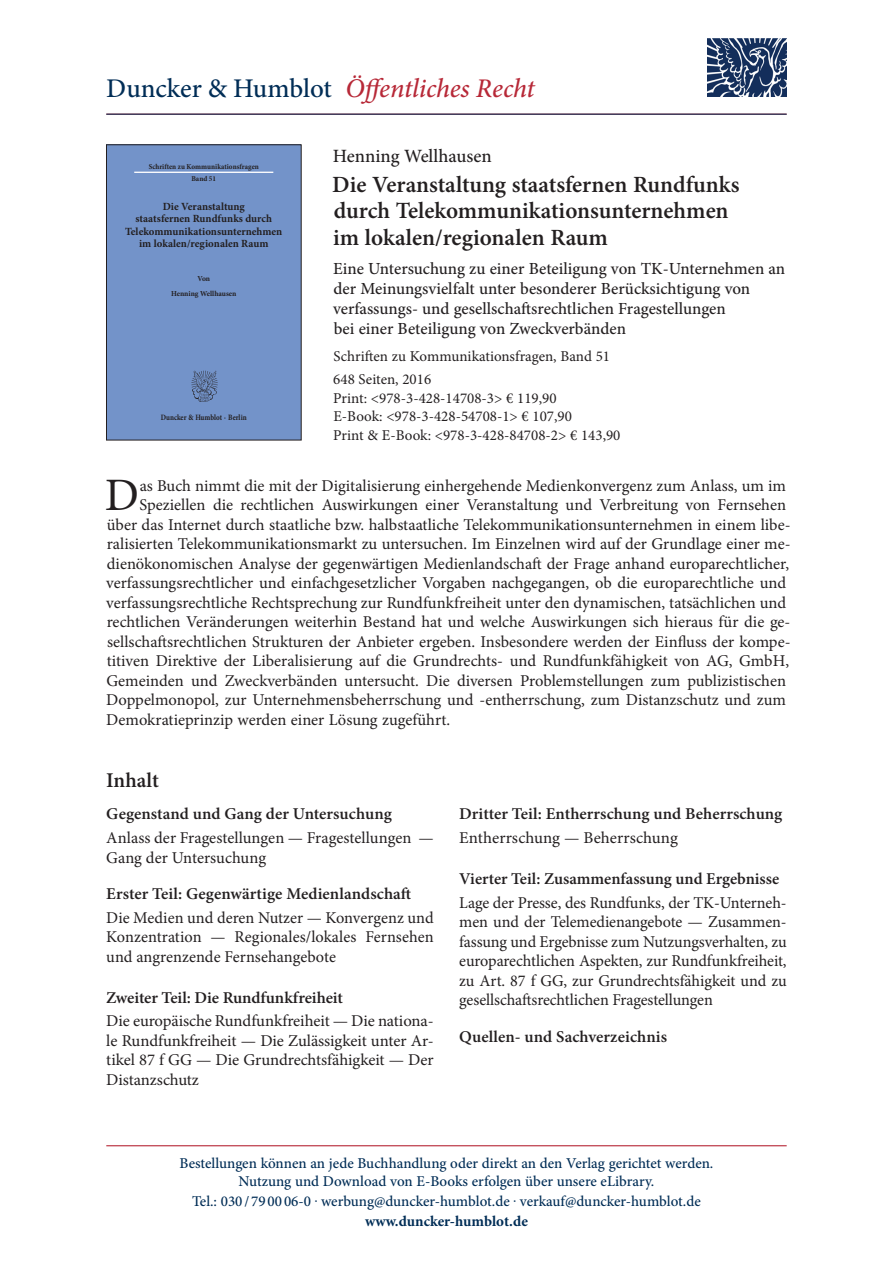
<style>
.page{position:relative;width:893px;height:1263px;background:#fff}
.page>*{position:absolute;margin:0;border:0;box-sizing:border-box;transform-origin:0 0}
.t1{font:46.5px "Minion Pro";color:#231f20}
.t2{font:italic 500 27px "Minion Pro";letter-spacing:-.005em;color:#b72837}
.t3{font:600 23.25px/26.5px "Minion Pro";color:#231f20}
.t4{font:600 21px "Minion Pro";color:#231f20}
.t5{font:500 18.75px "Minion Pro";color:#231f20}
.t6{font:500 16.95px/20px "Minion Pro";color:#231f20}
.t7{font:16.5px/19.5px "Minion Pro";color:#231f20;text-align:justify}
.t8{font:600 16.5px "Minion Pro";color:#231f20}
.t9{font:500 15px/18px "Minion Pro";color:#002d56;text-align:center}
.t10{font:15px/18.8px "Minion Pro";color:#231f20}
.t11{font:700 15px "Minion Pro";color:#002d56}
.t12{font:700 10.95px/12.1px "Minion Pro";color:#231f20;text-align:center}
.t13{font:700 8.1px "Minion Pro";letter-spacing:-.005em;color:#231f20;scale:.86 1}
.t14{font:700 7.65px/14.7px "Minion Pro";letter-spacing:-.005em;color:#231f20;text-align:center}
.t15{font:700 7.5px "Minion Pro";letter-spacing:.005em;color:#231f20;scale:.94 1}
.t16{font:700 7.35px "Minion Pro";color:#231f20}
.s1{font-style:normal;color:#002d56}
.s2{font-weight:500}
.s3{font-weight:600}
</style>
<div class="page">
<hr style="left:106px;top:1145px;width:681px;height:1px;background:#b72837">
<div style="left:106px;top:145px;width:195px;height:295px;background:#7393c9"></div>
<hr style="left:134px;top:172px;width:139px;height:1px;background:#fff">
<img style="left:191px;top:370px;width:27px;height:32px">
<div style="left:106px;top:145px;width:195px;height:295px;border:1px solid #231f20"></div>
<img style="left:707px;top:38px;width:79px;height:59px">
<hr style="left:106px;top:114px;width:681px;height:1px;background:#002d56">
<h2 class="t2" style="left:106px;top:70px;width:430px"><span class="s1">Duncker &amp; Humblot</span> Öffentliches Recht</h2>
<p class="t15" style="left:149px;top:161px;width:119px">Schriften zu Kommunikationsfragen</p>
<p class="t16" style="left:191px;top:174px;width:26px">Band 51</p>
<p class="t12" style="left:125px;top:201px;width:159px">Die Veranstaltung<br>staatsfernen Rundfunks durch<br>Telekommunikationsunternehmen im lokalen/regionalen Raum</p>
<p class="t14" style="left:171px;top:271px;width:67px">Von<br>Henning Wellhausen</p>
<p class="t13" style="left:161px;top:411px;width:102px">Duncker &amp; Humblot · Berlin</p>
<p class="t5" style="left:333px;top:143px;width:161px">Henning Wellhausen</p>
<h3 class="t3" style="left:332px;top:171px;width:409px">Die Veranstaltung staatsfernen Rundfunks durch Telekommunikationsunternehmen im lokalen/regionalen Raum</h3>
<p class="t6" style="left:333px;top:258px;width:454px">Eine Untersuchung zu einer Beteiligung von TK-Unternehmen an der Meinungsvielfalt unter besonderer Berücksichtigung von verfassungs- und gesellschaftsrechtlichen Fragestellungen<br>bei einer Beteiligung von Zweckverbänden</p>
<p class="t10" style="left:333px;top:345px;width:278px;line-height:23px">Schriften zu Kommunikationsfragen, Band 51<br>648 Seiten, 2016</p>
<p class="t10" style="left:333px;top:389px;width:289px">Print: &lt;978-3-428-14708-3&gt; € 119,90<br>E-Book: &lt;978-3-428-54708-1&gt; € 107,90<br>Print &amp; E-Book: &lt;978-3-428-84708-2&gt; € 143,90</p>
<h1 class="t1" style="left:105px;top:464px;width:36px">D</h1>
<p class="t7" style="left:140px;top:476px;width:648px">as Buch nimmt die mit der Digitalisierung einhergehende Medienkonvergenz zum Anlass, um im</p>
<p class="t7" style="left:139px;top:495px;width:648px">Speziellen die rechtlichen Auswirkungen einer Veranstaltung und Verbreitung von Fernsehen</p>
<p class="t7" style="left:107px;top:515px;width:685px">über das Internet durch staatliche bzw. halbstaatliche Telekommunikationsunternehmen in einem libe-</p>
<p class="t7" style="left:107px;top:534px;width:685px">ralisierten Telekommunikationsmarkt zu untersuchen. Im Einzelnen wird auf der Grundlage einer me-</p>
<p class="t7" style="left:107px;top:554px;width:684px">dienökonomischen Analyse der gegenwärtigen Medienlandschaft der Frage anhand europarechtlicher,</p>
<p class="t7" style="left:106px;top:573px;width:681px">verfassungsrechtlicher und einfachgesetzlicher Vorgaben nachgegangen, ob die europarechtliche und</p>
<p class="t7" style="left:106px;top:593px;width:681px">verfassungsrechtliche Rechtsprechung zur Rundfunkfreiheit unter den dynamischen, tatsächlichen und</p>
<p class="t7" style="left:107px;top:612px;width:685px">rechtlichen Veränderungen weiterhin Bestand hat und welche Auswirkungen sich hieraus für die ge-</p>
<p class="t7" style="left:107px;top:632px;width:685px">sellschaftsrechtlichen Strukturen der Anbieter ergeben. Insbesondere werden der Einfluss der kompe-</p>
<p class="t7" style="left:107px;top:651px;width:684px">titiven Direktive der Liberalisierung auf die Grundrechts<span class="s2">-</span> und Rundfunkfähigkeit von AG, GmbH,</p>
<p class="t7" style="left:106px;top:671px;width:681px">Gemeinden und Zweckverbänden untersucht. Die diversen Problemstellungen zum publizistischen</p>
<p class="t7" style="left:106px;top:690px;width:681px">Doppelmonopol, zur Unternehmensbeherrschung und <span class="s2">-</span>entherrschung, zum Distanzschutz und zum</p>
<p class="t7" style="left:106px;top:710px;width:345px">Demokratieprinzip werden einer Lösung zugeführt.</p>
<p class="t4" style="left:106px;top:766px;width:54px">Inhalt</p>
<p class="t8" style="left:106px;top:803px;width:287px">Gegenstand und Gang der Untersuchung</p>
<p class="t7" style="left:106px;top:828px;width:329px">Anlass der Fragestellungen — Fragestellungen —<br>Gang der Untersuchung</p>
<p class="t8" style="left:106px;top:882px;width:307px">Erster Teil: Gegenwärtige Medienlandschaft</p>
<p class="t7" style="left:106px;top:908px;width:329px">Die Medien und deren Nutzer — Konvergenz und Konzentration — Regionales/lokales Fernsehen und angrenzende Fernsehangebote</p>
<p class="t8" style="left:106px;top:986px;width:238px">Zweiter Teil: Die Rundfunkfreiheit</p>
<p class="t7" style="left:106px;top:1011px;width:329px">Die europäische Rundfunkfreiheit — Die nationa&shy;le Rundfunkfreiheit — Die Zulässigkeit unter Ar&shy;tikel 87 f GG — Die Grundrechtsfähigkeit — Der Distanzschutz</p>
<p class="t8" style="left:459px;top:803px;width:325px">Dritter Teil: Entherrschung und Beherrschung</p>
<p class="t7" style="left:459px;top:828px;width:220px">Entherrschung — Beherrschung</p>
<p class="t7" style="left:459px;top:867px;width:329px;line-height:23.7px"><span class="s3">Vierter Teil: Zusammenfassung und Ergebnisse<br></span>Lage der Presse, des Rundfunks, der TK<span class="s2">-</span>Unterneh-</p>
<p class="t7" style="left:459px;top:912px;width:329px">men und der Telemedienangebote — Zusammen&shy;fassung und Ergebnisse zum Nutzungsverhalten, zu europarechtlichen Aspekten, zur Rundfunkfreiheit, zu Art. 87 f GG, zur Grundrechtsfähigkeit und zu gesellschaftsrechtlichen Fragestellungen</p>
<p class="t8" style="left:459px;top:1025px;width:209px">Quellen- und Sachverzeichnis</p>
<p class="t9" style="left:179px;top:1154px;width:535px">Bestellungen können an jede Buchhandlung oder direkt an den Verlag gerichtet werden.<br>Nutzung und Download von E-Books erfolgen über unsere eLibrary.</p>
<p class="t9" style="left:192px;top:1192px;width:510px">Tel.: 030 / 79 00 06-0 . werbung@duncker-humblot.de . verkauf@duncker-humblot.de</p>
<p class="t11" style="left:365px;top:1210px;width:164px">www.duncker-humblot.de</p>
</div>
